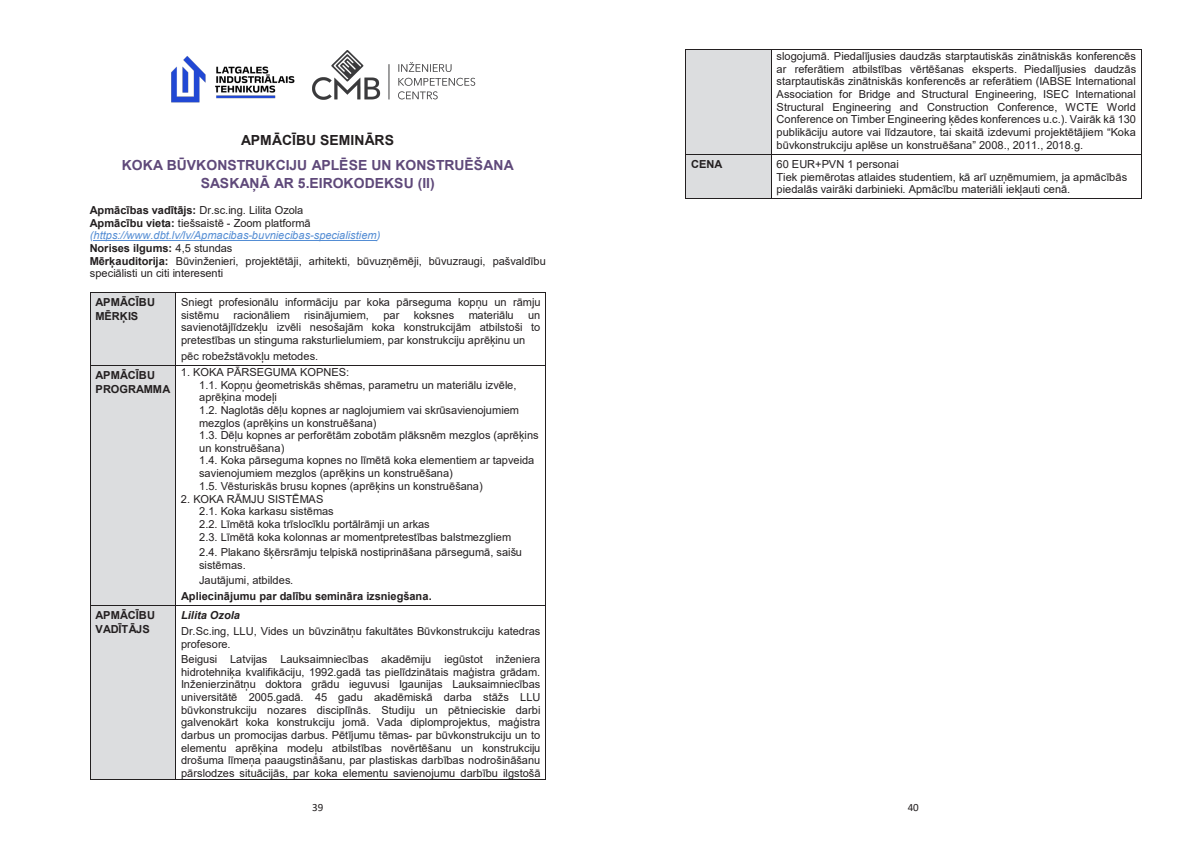
<style>
.page{position:relative;width:1191px;height:842px;background:#fff}
.page>*{position:absolute;margin:0;border:0;box-sizing:border-box;transform-origin:0 0}
.t1{font:700 13.9px/24.5px "Arial";color:#5f497a;text-align:center}
.t2{font:11px/12.6px "Arial";color:#231f20}
.t3{font:700 11px/14.4px "Arial";color:#231f20}
.t4{font:11px "Calibri";color:#231f20}
.s1{color:#231f20}
.s2{font-weight:700}
.s3{font-style:italic;color:#548dd4}
.s4{font-weight:400}
.s5{font-weight:700;font-style:italic}
</style>
<div class="page">
<hr style="left:93px;top:240px;width:284px;height:1px;background:#548dd4">
<div style="left:90px;top:293px;width:85px;height:72px;background:#dcdddf"></div>
<hr style="left:90px;top:293px;width:85px;height:1px;background:#231f20">
<hr style="left:176px;top:293px;width:369px;height:1px;background:#231f20">
<hr style="left:90px;top:293px;width:1px;height:72px;background:#231f20">
<hr style="left:175px;top:293px;width:1px;height:72px;background:#231f20">
<hr style="left:545px;top:293px;width:1px;height:72px;background:#231f20">
<div style="left:90px;top:366px;width:85px;height:240px;background:#dcdddf"></div>
<hr style="left:90px;top:365px;width:85px;height:1px;background:#231f20">
<hr style="left:176px;top:365px;width:369px;height:1px;background:#231f20">
<hr style="left:90px;top:366px;width:1px;height:240px;background:#231f20">
<hr style="left:175px;top:366px;width:1px;height:240px;background:#231f20">
<hr style="left:545px;top:366px;width:1px;height:240px;background:#231f20">
<div style="left:90px;top:606px;width:85px;height:174px;background:#dcdddf"></div>
<hr style="left:90px;top:606px;width:85px;height:1px;background:#231f20">
<hr style="left:176px;top:606px;width:369px;height:1px;background:#231f20">
<hr style="left:90px;top:606px;width:1px;height:174px;background:#231f20">
<hr style="left:90px;top:780px;width:85px;height:1px;background:#231f20">
<hr style="left:175px;top:606px;width:1px;height:174px;background:#231f20">
<hr style="left:176px;top:780px;width:369px;height:1px;background:#231f20">
<hr style="left:545px;top:606px;width:1px;height:174px;background:#231f20">
<img style="left:171px;top:56px;width:124px;height:47px">
<img style="left:313px;top:50px;width:162px;height:50px">
<div style="left:686px;top:50px;width:85px;height:104px;background:#dcdddf"></div>
<hr style="left:686px;top:50px;width:85px;height:1px;background:#231f20">
<hr style="left:771px;top:50px;width:369px;height:1px;background:#231f20">
<hr style="left:685px;top:50px;width:1px;height:104px;background:#231f20">
<hr style="left:771px;top:50px;width:1px;height:104px;background:#231f20">
<hr style="left:1140px;top:50px;width:1px;height:104px;background:#231f20">
<div style="left:686px;top:155px;width:85px;height:44px;background:#dcdddf"></div>
<hr style="left:686px;top:154px;width:85px;height:1px;background:#231f20">
<hr style="left:771px;top:154px;width:369px;height:1px;background:#231f20">
<hr style="left:685px;top:155px;width:1px;height:44px;background:#231f20">
<hr style="left:686px;top:199px;width:85px;height:1px;background:#231f20">
<hr style="left:771px;top:155px;width:1px;height:44px;background:#231f20">
<hr style="left:771px;top:199px;width:369px;height:1px;background:#231f20">
<hr style="left:1140px;top:155px;width:1px;height:44px;background:#231f20">
<p class="t1" style="left:122px;top:128px;width:393px"><span class="s1">APMĀCĪBU SEMINĀRS<br></span>KOKA BŪVKONSTRUKCIJU APLĒSE UN KONSTRUĒŠANA</p>
<p class="t1" style="left:201px;top:171px;width:235px">SASKAŅĀ AR 5.EIROKODEKSU (II)</p>
<p class="t2" style="left:90px;top:204px;width:457px"><span class="s2">Apmācības vadītājs:</span> Dr.sc.ing. Lilita Ozola<br><span class="s2">Apmācību vieta:</span> tiešsaistē - Zoom platformā <span class="s3">(https://www.dbt.lv/lv/Apmacibas-buvniecibas-specialistiem)<br></span><span class="s2">Norises ilgums:</span> 4,5 stundas<br><span class="s2">Mērķauditorija:</span> Būvinženieri, projektētāji, arhitekti, būvuzņēmēji, būvuzraugi, pašvaldību speciālisti un citi interesenti</p>
<p class="t3" style="left:96px;top:295px;width:61px">APMĀCĪBU<br>MĒRĶIS</p>
<p class="t2" style="left:181px;top:296px;width:361px">Sniegt profesionālu informāciju par koka pārseguma kopņu un rāmju sistēmu</p>
<p class="t2" style="left:234px;top:309px;width:58px">racionāliem</p>
<p class="t2" style="left:304px;top:309px;width:66px">risinājumiem,</p>
<p class="t2" style="left:383px;top:309px;width:17px">par</p>
<p class="t2" style="left:414px;top:309px;width:42px">koksnes</p>
<p class="t2" style="left:469px;top:309px;width:47px">materiālu</p>
<p class="t2" style="left:181px;top:309px;width:361px;text-align:justify;text-indent:347px">un savienotājlīdzekļu izvēli nesošajām koka konstrukcijām atbilstoši to pretestības un stinguma raksturlielumiem, par konstrukciju aprēķinu un</p>
<p class="t2" style="left:181px;top:350px;width:139px">pēc robežstāvokļu metodes.</p>
<p class="t3" style="left:96px;top:368px;width:76px">APMĀCĪBU<br>PROGRAMMA</p>
<p class="t2" style="left:199px;top:366px;width:341px;text-indent:-18px">1. KOKA PĀRSEGUMA KOPNES:<br>1.1. Kopņu ģeometriskās shēmas, parametru un materiālu izvēle, aprēķina modeļi<br>1.2. Naglotās dēļu kopnes ar naglojumiem vai skrūsavienojumiem mezglos (aprēķins un konstruēšana)<br>1.3. Dēļu kopnes ar perforētām zobotām plāksnēm mezglos (aprēķins un konstruēšana)<br>1.4. Koka pārseguma kopnes no līmētā koka elementiem ar tapveida savienojumiem mezglos (aprēķins un konstruēšana)<br>1.5. Vēsturiskās brusu kopnes (aprēķins un konstruēšana)</p>
<p class="t2" style="left:199px;top:492px;width:314px;text-indent:-18px">2. KOKA RĀMJU SISTĒMAS<br>2.1. Koka karkasu sistēmas<br>2.2. Līmētā koka trīslocīklu portālrāmji un arkas<br>2.3. Līmētā koka kolonnas ar momentpretestības balstmezgliem</p>
<p class="t2" style="left:199px;top:546px;width:324px">2.4. Plakano šķērsrāmju telpiskā nostiprināšana pārsegumā, saišu sistēmas.</p>
<p class="t3" style="left:181px;top:573px;width:252px;line-height:15.4px;text-indent:18px"><span class="s4">Jautājumi, atbildes.<br></span>Apliecinājumu par dalību semināra izsniegšana.</p>
<p class="t3" style="left:96px;top:608px;width:61px">APMĀCĪBU<br>VADĪTĀJS</p>
<p class="t2" style="left:181px;top:607px;width:361px;line-height:15.8px"><span class="s5">Lilita Ozola<br></span>Dr.Sc.ing, LLU, Vides un būvzinātņu fakultātes Būvkonstrukciju katedras</p>
<p class="t2" style="left:181px;top:636px;width:361px;line-height:15.6px">profesore.<br>Beigusi Latvijas Lauksaimniecības akadēmiju iegūstot inženiera</p>
<p class="t2" style="left:181px;top:666px;width:361px;text-align:justify">hidrotehniķa kvalifikāciju, 1992.gadā tas pielīdzinātais maģistra grādam.<br>Inženierzinātņu doktora grādu ieguvusi Igaunijas Lauksaimniecības universitātē 2005.gadā. 45 gadu akadēmiskā darba stāžs LLU būvkonstrukciju nozares disciplīnās. Studiju un pētnieciskie darbi galvenokārt koka konstrukciju jomā. Vada diplomprojektus, maģistra darbus un promocijas darbus. Pētījumu tēmas- par būvkonstrukciju un to elementu aprēķina modeļu atbilstības novērtēšanu un konstrukciju drošuma līmeņa paaugstināšanu, par plastiskas darbības nodrošināšanu pārslodzes situācijās, par koka elementu savienojumu darbību ilgstošā</p>
<p class="t4" style="left:312px;top:800px;width:13px">39</p>
<p class="t2" style="left:776px;top:50px;width:361px;text-align:justify">slogojumā. Piedalījusies daudzās starptautiskās zinātniskās konferencēs ar referātiem atbilstības vērtēšanas eksperts. Piedalījusies daudzās starptautiskās zinātniskās konferencēs ar referātiem (IABSE International Association for Bridge and Structural Engineering, ISEC International Structural Engineering and Construction Conference, WCTE World Conference on Timber Engineering ķēdes konferences u.c.). Vairāk kā 130 publikāciju autore vai līdzautore, tai skaitā izdevumi projektētājiem “Koka būvkonstrukciju aplēse un konstruēšana” 2008., 2011., 2018.g.</p>
<p class="t3" style="left:691px;top:157px;width:33px">CENA</p>
<p class="t2" style="left:776px;top:158px;width:352px">60 EUR+PVN 1 personai<br>Tiek piemērotas atlaides studentiem, kā arī uzņēmumiem, ja apmācībās piedalās vairāki darbinieki. Apmācību materiāli iekļauti cenā.</p>
<p class="t4" style="left:907px;top:800px;width:13px">40</p>
</div>
